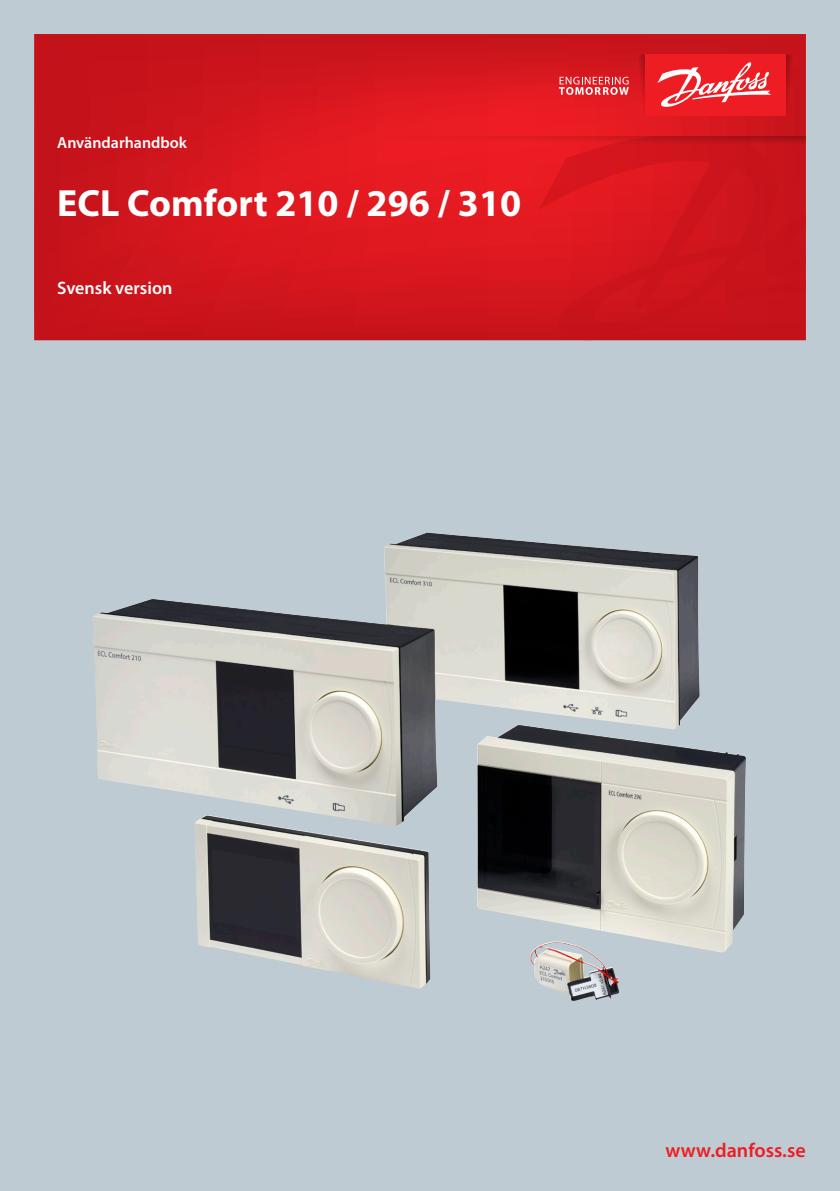
<style>
.page{position:relative;width:840px;height:1191px;background:#fff}
.page>*{position:absolute;margin:0;border:0;box-sizing:border-box;transform-origin:0 0}
.Front_page__Headline{font:700 38px "Myriad Pro";color:#fff}
.URL{font:600 20px "Myriad Pro";color:#ee1d23}
.Front_pages__Body_text{font:600 18px "Myriad Pro";color:#fff}
.Front_page__Document_cat{font:600 16px "Myriad Pro";color:#fff}
</style>
<div class="page">
<div style="left:0;top:0;width:839px;height:1191px;background:#bfcbd3"></div>
<svg style="left:34px;top:34px;width:771px;height:306px;background:#d3161d"></svg>
<svg style="left:538px;top:147px;width:267px;height:193px;background:#d0151c"></svg>
<svg style="left:363px;top:136px;width:442px;height:11px;background:#d5171e"></svg>
<svg style="left:558px;top:54px;width:238px;height:78px;background:#e52f35"></svg>
<img style="left:93px;top:532px;width:652px;height:421px">
<p class="Front_page__Document_cat" style="left:57px;top:133px;width:131px">Användarhandbok</p>
<p class="Front_page__Headline" style="left:57px;top:178px;width:465px">ECL Comfort 210 / 296 / 310</p>
<p class="Front_pages__Body_text" style="left:57px;top:277px;width:117px">Svensk version</p>
<p class="URL" style="left:665px;top:1137px;width:141px">www.danfoss.se</p>
</div>
